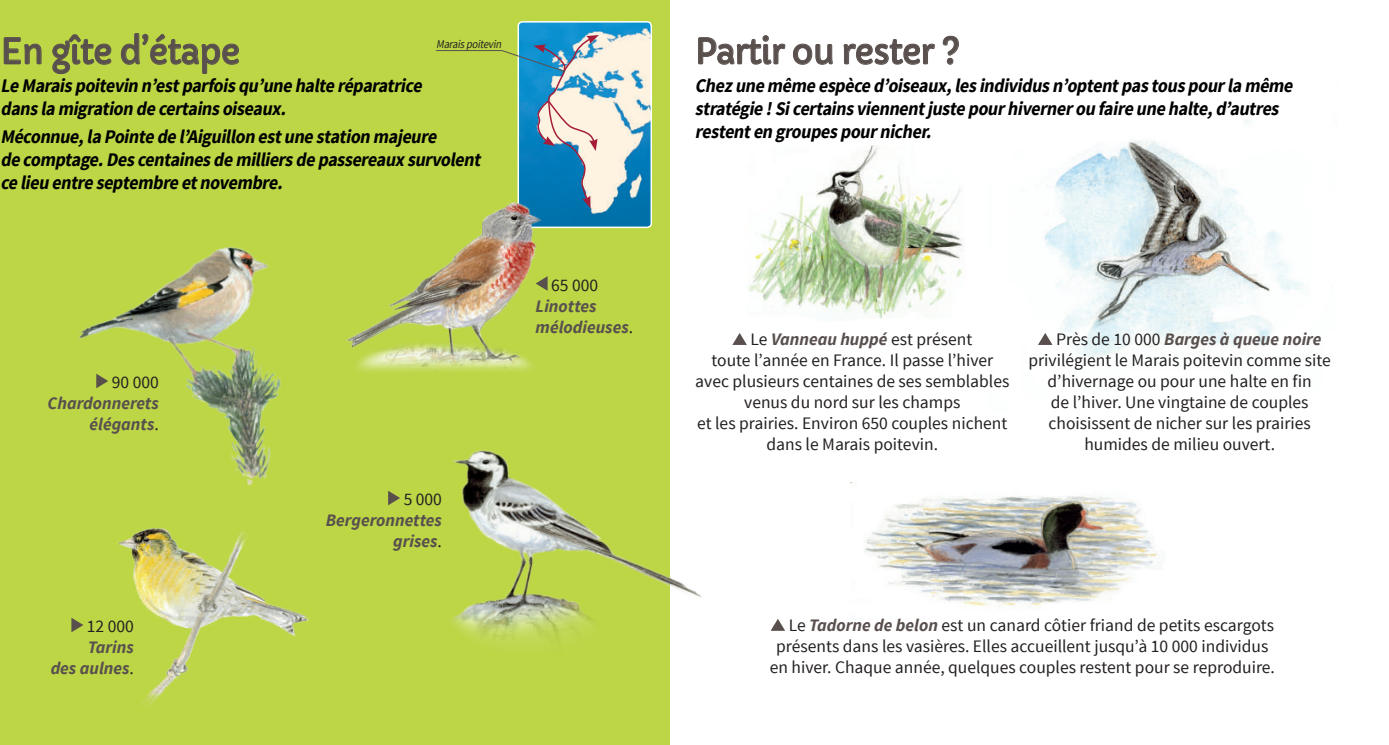
<style>
.page{position:relative;width:1389px;height:745px;background:#fff}
.page>*{position:absolute;margin:0;border:0;box-sizing:border-box;transform-origin:0 0}
.t1{font:35px "Capriola";letter-spacing:-.025em;color:#59504e;scale:.95 1}
.t2{font:italic 700 19.25px/23.1px "Source Sans Pro";color:#000;scale:.93 1}
.t3{font:17.5px "Source Sans Pro";color:#231f20}
.t4{font:italic 700 17.5px/21px "Source Sans Pro";color:#59504e;text-align:right}
.t5{font:italic 11.9px "Source Sans Pro";color:#231f20;scale:.9 1}
.s1{font-weight:400;font-style:normal;color:#231f20}
.s2{font-weight:700;font-style:italic;color:#59504e}
</style>
<div class="page">
<img style="left:850px;top:482px;width:310px;height:124px">
<img style="left:1044px;top:119px;width:259px;height:238px">
<div style="left:0;top:0;width:669px;height:744px;background:#bcd646"></div>
<img style="left:451px;top:401px;width:251px;height:313px">
<img style="left:118px;top:528px;width:191px;height:178px">
<img style="left:78px;top:246px;width:203px;height:240px">
<svg style="left:698px;top:35px;width:88px;height:30px"></svg>
<svg style="left:793px;top:43px;width:40px;height:22px"></svg>
<svg style="left:844px;top:39px;width:91px;height:26px"></svg>
<svg style="left:943px;top:36px;width:16px;height:29px"></svg>
<svg style="left:3px;top:37px;width:39px;height:28px"></svg>
<svg style="left:52px;top:34px;width:60px;height:40px"></svg>
<svg style="left:121px;top:33px;width:118px;height:41px"></svg>
<svg style="left:732px;top:333px;width:15px;height:12px"></svg>
<svg style="left:771px;top:619px;width:14px;height:11px"></svg>
<svg style="left:1038px;top:333px;width:15px;height:12px"></svg>
<svg style="left:96px;top:373px;width:12px;height:15px"></svg>
<svg style="left:71px;top:618px;width:12px;height:14px"></svg>
<svg style="left:388px;top:491px;width:12px;height:14px"></svg>
<img style="left:518px;top:22px;width:132px;height:204px">
<div style="left:518px;top:21px;width:134px;height:207px;border:1px solid #fff;border-radius:4px"></div>
<svg style="left:436px;top:35px;width:163px;height:173px"></svg>
<img style="left:749px;top:145px;width:216px;height:174px">
<img style="left:346px;top:161px;width:237px;height:211px">
<h1 class="t1" style="left:0;top:30px;width:254px">En gîte d’étape</h1>
<p class="t2" style="left:0;top:75px;width:459px">LeMaraispoitevin n’estparfoisqu’unehalteréparatrice danslamigration decertainsoiseaux.</p>
<p class="t2" style="left:0;top:126px;width:522px">Méconnue,laPointedel’Aiguillon estunestation majeure decomptage.Descentainesdemilliersdepassereauxsurvolent celieu entreseptembreetnovembre.</p>
<p class="t5" style="left:436px;top:36px;width:77px">Maraispoitevin</p>
<p class="t3" style="left:112px;top:371px;width:49px">90 000</p>
<p class="t4" style="left:48px;top:392px;width:113px">Chardonnerets élégants<span class="s1">.</span></p>
<p class="t3" style="left:87px;top:615px;width:49px">12 000</p>
<p class="t4" style="left:51px;top:636px;width:85px">Tarins<br>des aulnes<span class="s1">.</span></p>
<p class="t3" style="left:404px;top:488px;width:40px">5 000</p>
<p class="t4" style="left:326px;top:509px;width:118px">Bergeronnettes grises<span class="s1">.</span></p>
<p class="t3" style="left:551px;top:274px;width:49px">65 000</p>
<p class="t4" style="left:536px;top:295px;width:99px;text-align:left">Linottes mélodieuses<span class="s1">.</span></p>
<h1 class="t1" style="left:695px;top:30px;width:281px">Partir ou rester ?</h1>
<p class="t2" style="left:695px;top:75px;width:649px">Chezunemêmeespèced’oiseaux,lesindividusn’optentpastouspourlamême stratégie!Sicertainsviennentjustepourhivernerou faireunehalte,d’autres restenten groupespournicher.</p>
<p class="t3" style="left:750px;top:328px;width:223px">Le <span class="s2">Vanneau huppé</span> est présent</p>
<p class="t3" style="left:711px;top:349px;width:283px">toute l’année en France. Il passe l’hiver</p>
<p class="t3" style="left:695px;top:370px;width:316px">avec plusieurs centaines de ses semblables</p>
<p class="t3" style="left:744px;top:391px;width:218px">venus du nord sur les champs</p>
<p class="t3" style="left:697px;top:412px;width:312px">et les prairies. Environ 650 couples nichent</p>
<p class="t3" style="left:766px;top:433px;width:173px">dans le Marais poitevin.</p>
<p class="t4" style="left:1056px;top:328px;width:267px"><span class="s1">Près de 10 000</span> Barges à queue noire</p>
<p class="t3" style="left:1028px;top:349px;width:304px">privilégient le Marais poitevin comme site</p>
<p class="t3" style="left:1048px;top:370px;width:266px">d’hivernage ou pour une halte en fin</p>
<p class="t3" style="left:1051px;top:391px;width:259px">de l’hiver. Une vingtaine de couples</p>
<p class="t3" style="left:1049px;top:412px;width:264px">choisissent de nicher sur les prairies</p>
<p class="t3" style="left:1084px;top:433px;width:192px">humides de milieu ouvert.</p>
<p class="t3" style="left:789px;top:613px;width:487px">Le <span class="s2">Tadorne de belon</span> est un canard côtier friand de petits escargots</p>
<p class="t3" style="left:776px;top:634px;width:494px">présents dans les vasières. Elles accueillent jusqu’à 10 000 individus</p>
<p class="t3" style="left:770px;top:655px;width:507px">en hiver. Chaque année, quelques couples restent pour se reproduire.</p>
</div>
